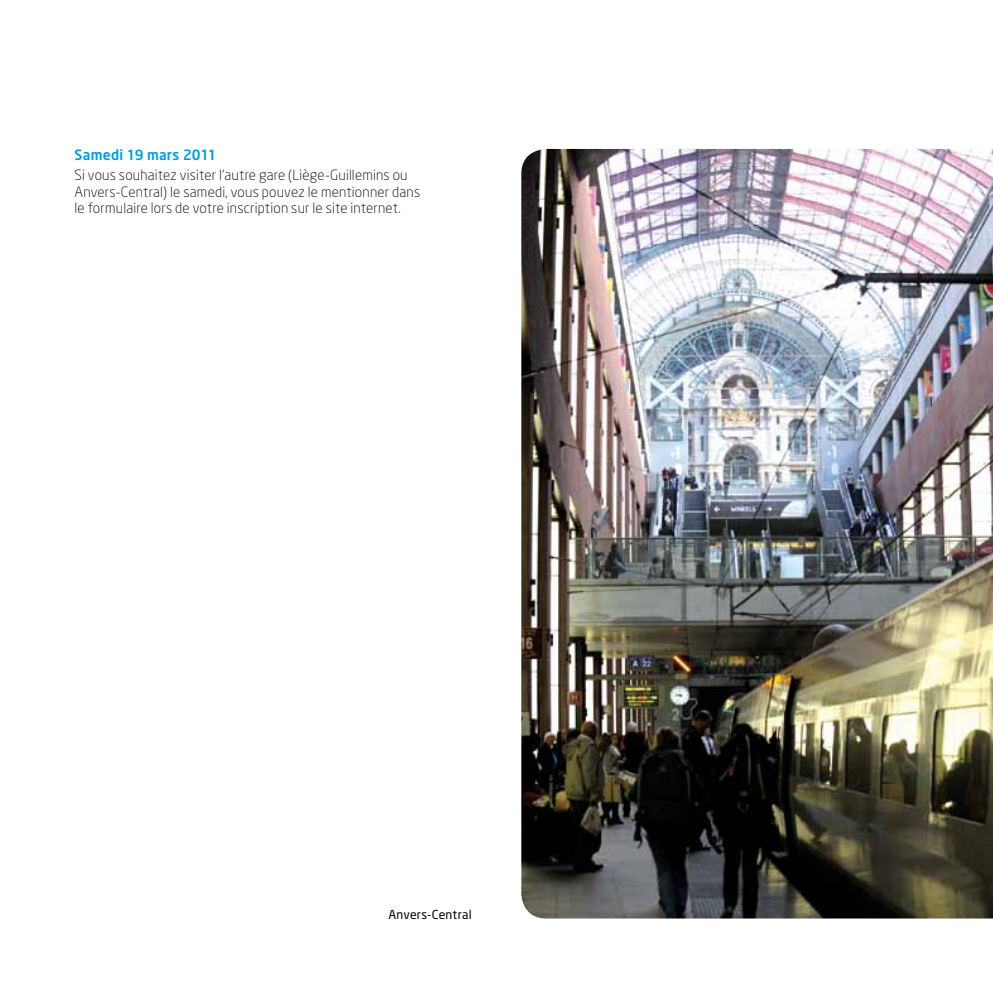
<style>
.page{position:relative;width:993px;height:993px;background:#fff}
.page>*{position:absolute;margin:0;border:0;box-sizing:border-box;transform-origin:0 0}
.t1{font:300 14px/16.8px "Neo Sans";letter-spacing:.015em;color:#000}
.t2{font:500 14px "Neo Sans";letter-spacing:.015em;color:#009cda}
.t3{font:12.25px "Neo Sans";letter-spacing:.015em;color:#000}
</style>
<div class="page">
<img style="left:521px;top:149px;width:471px;height:769px">
<p class="t2" style="left:74px;top:146px;width:144px">Samedi 19 mars 2011</p>
<p class="t1" style="left:74px;top:166px;width:347px">Si vous souhaitez visiter l’autre gare (Liège-Guillemins ou<br>Anvers-Central) le samedi, vous pouvez le mentionner dans le formulaire lors de votre inscription sur le site internet.</p>
<p class="t3" style="left:388px;top:906px;width:85px">Anvers-Central</p>
</div>
